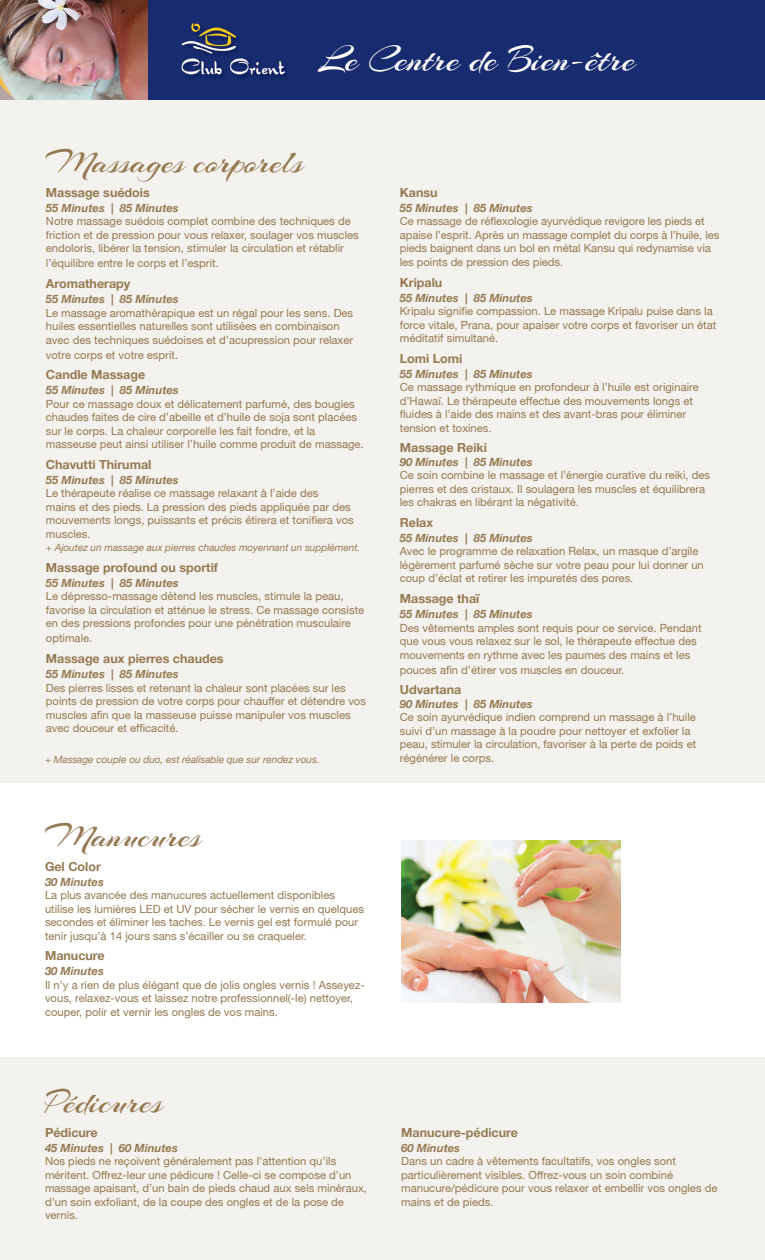
<style>
.page{position:relative;width:765px;height:1260px;background:#fff}
.page>*{position:absolute;margin:0;border:0;box-sizing:border-box;transform-origin:0 0}
.t1{font:37.5px "Arizonia";color:#fff}
.t2{font:35px "Arizonia";color:#957952}
.t3{font:700 12.5px "Helvetica Neue";color:#957952}
.t4{font:11.25px/13.5px "Helvetica Neue";color:#957952}
.t5{font:italic 700 11.25px "Helvetica Neue";color:#957952}
.t6{font:italic 10px "Helvetica Neue";color:#957952}
</style>
<div class="page">
<div style="left:0;top:99px;width:765px;height:684px;background:#f4f2ee"></div>
<div style="left:0;top:1058px;width:765px;height:202px;background:#f4f2ee"></div>
<div style="left:148px;top:0;width:617px;height:99px;background:#172b6e"></div>
<img style="left:0;top:0;width:148px;height:99px">
<img style="left:189px;top:23px;width:97px;height:55px">
<img style="left:182px;top:24px;width:102px;height:52px">
<img style="left:401px;top:841px;width:219px;height:161px">
<h1 class="t1" style="left:318px;top:36px;width:319px">Le Centre de Bien-être</h1>
<h2 class="t2" style="left:46px;top:140px;width:259px">Massages corporels</h2>
<p class="t3" style="left:46px;top:185px;width:105px">Massage suédois</p>
<p class="t5" style="left:46px;top:201px;width:134px">55 Minutes | 85 Minutes</p>
<p class="t4" style="left:46px;top:214px;width:314px">Notre massage suédois complet combine des techniques de friction et de pression pour vous relaxer, soulager vos muscles endoloris, libérer la tension, stimuler la circulation et rétablir</p>
<p class="t4" style="left:46px;top:256px;width:174px">l’équilibre entre le corps et l’esprit.</p>
<p class="t3" style="left:46px;top:276px;width:86px">Aromatherapy</p>
<p class="t5" style="left:46px;top:292px;width:134px">55 Minutes | 85 Minutes</p>
<p class="t4" style="left:46px;top:306px;width:309px">Le massage aromathérapique est un régal pour les sens. Des huiles essentielles naturelles sont utilisées en combinaison avec des techniques suédoises et d’acupression pour relaxer</p>
<p class="t4" style="left:46px;top:348px;width:134px">votre corps et votre esprit.</p>
<p class="t3" style="left:46px;top:367px;width:101px">Candle Massage</p>
<p class="t5" style="left:46px;top:383px;width:134px">55 Minutes | 85 Minutes</p>
<p class="t4" style="left:46px;top:397px;width:319px">Pour ce massage doux et délicatement parfumé, des bougies chaudes faites de cire d’abeille et d’huile de soja sont placées sur le corps. La chaleur corporelle les fait fondre, et la masseuse peut ainsi utiliser l’huile comme produit de massage.</p>
<p class="t3" style="left:46px;top:457px;width:107px">Chavutti Thirumal</p>
<p class="t5" style="left:46px;top:473px;width:134px">55 Minutes | 85 Minutes</p>
<p class="t4" style="left:46px;top:486px;width:309px">Le thérapeute réalise ce massage relaxant à l’aide des<br>mains et des pieds. La pression des pieds appliquée par des mouvements longs, puissants et précis étirera et tonifiera vos muscles.</p>
<p class="t6" style="left:46px;top:542px;width:316px">+ Ajoutez un massage aux pierres chaudes moyennant un supplément.</p>
<p class="t3" style="left:46px;top:560px;width:174px">Massage profound ou sportif</p>
<p class="t5" style="left:46px;top:576px;width:134px">55 Minutes | 85 Minutes</p>
<p class="t4" style="left:46px;top:589px;width:320px">Le dépresso-massage détend les muscles, stimule la peau, favorise la circulation et atténue le stress. Ce massage consiste en des pressions profondes pour une pénétration musculaire</p>
<p class="t4" style="left:46px;top:631px;width:48px">optimale.</p>
<p class="t3" style="left:46px;top:651px;width:179px">Massage aux pierres chaudes</p>
<p class="t5" style="left:46px;top:667px;width:134px">55 Minutes | 85 Minutes</p>
<p class="t4" style="left:46px;top:681px;width:322px">Des pierres lisses et retenant la chaleur sont placées sur les points de pression de votre corps pour chauffer et détendre vos muscles afin que la masseuse puisse manipuler vos muscles avec douceur et efficacité.</p>
<p class="t6" style="left:45px;top:753px;width:276px">+ Massage couple ou duo, est réalisable que sur rendez vous.</p>
<h2 class="t2" style="left:45px;top:814px;width:158px">Manucures</h2>
<p class="t3" style="left:45px;top:859px;width:57px">Gel Color</p>
<p class="t5" style="left:45px;top:875px;width:60px">30 Minutes</p>
<p class="t4" style="left:45px;top:888px;width:321px">La plus avancée des manucures actuellement disponibles utilise les lumières LED et UV pour sécher le vernis en quelques secondes et éliminer les taches. Le vernis gel est formulé pour tenir jusqu’à 14 jours sans s’écailler ou se craqueler.</p>
<p class="t3" style="left:45px;top:948px;width:61px">Manucure</p>
<p class="t5" style="left:45px;top:965px;width:60px">30 Minutes</p>
<p class="t4" style="left:45px;top:978px;width:321px">Il n’y a rien de plus élégant que de jolis ongles vernis ! Asseyez&shy;vous, relaxez-vous et laissez notre professionnel(-le) nettoyer, couper, polir et vernir les ongles de vos mains.</p>
<h2 class="t2" style="left:45px;top:1080px;width:119px">Pédicures</h2>
<p class="t3" style="left:45px;top:1125px;width:54px">Pédicure</p>
<p class="t5" style="left:45px;top:1141px;width:134px">45 Minutes | 60 Minutes</p>
<p class="t4" style="left:45px;top:1154px;width:323px">Nos pieds ne reçoivent généralement pas l’attention qu’ils méritent. Offrez-leur une pédicure ! Celle-ci se compose d’un massage apaisant, d’un bain de pieds chaud aux sels minéraux, d’un soin exfoliant, de la coupe des ongles et de la pose de vernis.</p>
<p class="t3" style="left:400px;top:185px;width:39px">Kansu</p>
<p class="t5" style="left:400px;top:201px;width:134px">55 Minutes | 85 Minutes</p>
<p class="t4" style="left:400px;top:214px;width:321px">Ce massage de réflexologie ayurvédique revigore les pieds et apaise l’esprit. Après un massage complet du corps à l’huile, les pieds baignent dans un bol en métal Kansu qui redynamise via les points de pression des pieds.</p>
<p class="t3" style="left:400px;top:274px;width:44px">Kripalu</p>
<p class="t5" style="left:400px;top:291px;width:134px">55 Minutes | 85 Minutes</p>
<p class="t4" style="left:400px;top:304px;width:318px">Kripalu signifie compassion. Le massage Kripalu puise dans la force vitale, Prana, pour apaiser votre corps et favoriser un état méditatif simultané.</p>
<p class="t3" style="left:400px;top:350px;width:64px">Lomi Lomi</p>
<p class="t5" style="left:400px;top:367px;width:134px">55 Minutes | 85 Minutes</p>
<p class="t4" style="left:400px;top:380px;width:301px">Ce massage rythmique en profondeur à l’huile est originaire d’Hawaï. Le thérapeute effectue des mouvements longs et fluides à l’aide des mains et des avant-bras pour éliminer tension et toxines.</p>
<p class="t3" style="left:400px;top:440px;width:89px">Massage Reiki</p>
<p class="t5" style="left:400px;top:455px;width:134px">90 Minutes | 85 Minutes</p>
<p class="t4" style="left:400px;top:468px;width:312px">Ce soin combine le massage et l’énergie curative du reiki, des pierres et des cristaux. Il soulagera les muscles et équilibrera les chakras en libérant la négativité.</p>
<p class="t3" style="left:400px;top:515px;width:35px">Relax</p>
<p class="t5" style="left:400px;top:531px;width:134px">55 Minutes | 85 Minutes</p>
<p class="t4" style="left:400px;top:544px;width:306px">Avec le programme de relaxation Relax, un masque d’argile légèrement parfumé sèche sur votre peau pour lui donner un coup d’éclat et retirer les impuretés des pores.</p>
<p class="t3" style="left:400px;top:591px;width:81px">Massage thaï</p>
<p class="t5" style="left:400px;top:607px;width:134px">55 Minutes | 85 Minutes</p>
<p class="t4" style="left:400px;top:621px;width:303px">Des vêtements amples sont requis pour ce service. Pendant que vous vous relaxez sur le sol, le thérapeute effectue des mouvements en rythme avec les paumes des mains et les</p>
<p class="t4" style="left:400px;top:663px;width:226px">pouces afin d’étirer vos muscles en douceur.</p>
<p class="t3" style="left:400px;top:682px;width:63px">Udvartana</p>
<p class="t5" style="left:400px;top:697px;width:134px">90 Minutes | 85 Minutes</p>
<p class="t4" style="left:400px;top:710px;width:298px">Ce soin ayurvédique indien comprend un massage à l’huile suivi d’un massage à la poudre pour nettoyer et exfolier la peau, stimuler la circulation, favoriser à la perte de poids et régénérer le corps.</p>
<p class="t3" style="left:401px;top:1125px;width:118px">Manucure-pédicure</p>
<p class="t5" style="left:401px;top:1141px;width:60px">60 Minutes</p>
<p class="t4" style="left:401px;top:1154px;width:318px">Dans un cadre à vêtements facultatifs, vos ongles sont particulièrement visibles. Offrez-vous un soin combiné manucure/pédicure pour vous relaxer et embellir vos ongles de mains et de pieds.</p>
</div>
